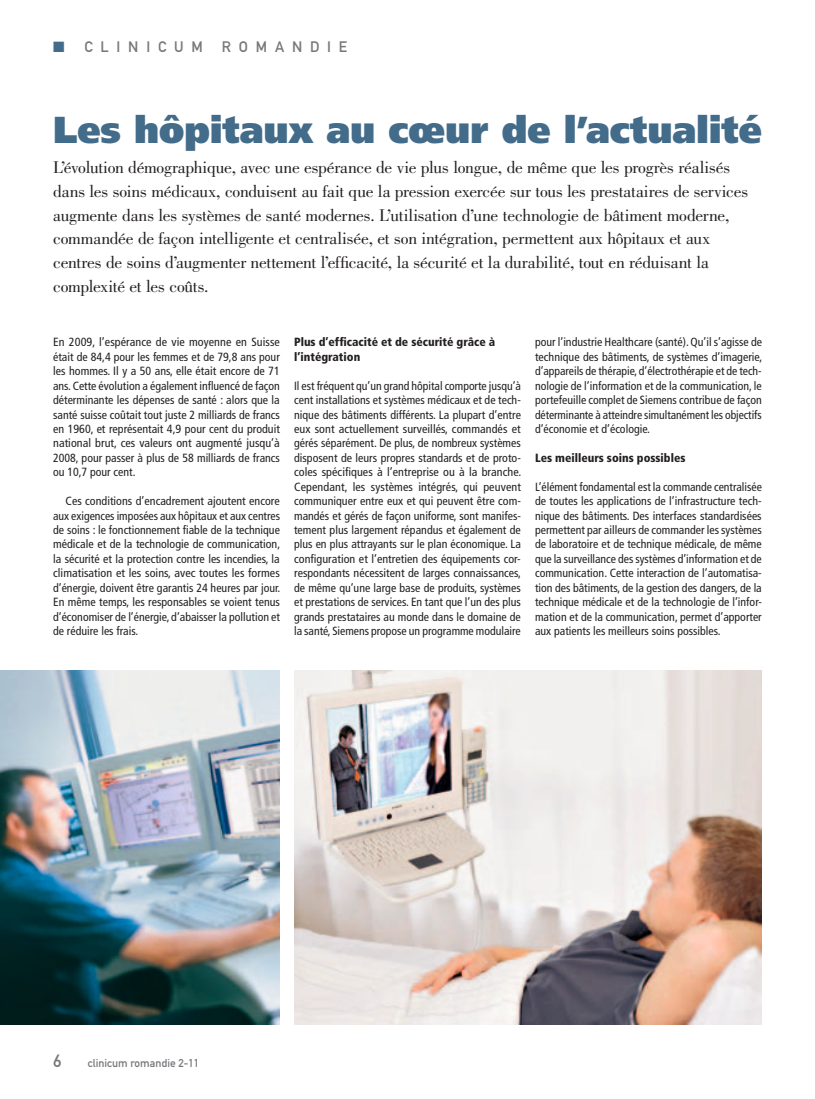
<style>
.page{position:relative;width:815px;height:1099px;background:#fff}
.page>*{position:absolute;margin:0;border:0;box-sizing:border-box;transform-origin:0 0}
.t1{font:900 37.5px "Frutiger LT Std";letter-spacing:-.005em;color:#436b8a}
.t2{font:17.5px/23.8px "Bodoni Std";letter-spacing:-.015em;color:#231f20}
.t3{font:17.5px "DIN Mittelschrift Std";color:#76787b}
.t4{font:15px "DIN Mittelschrift Std";letter-spacing:.52em;color:#76787b}
.t5{font:condensed 11.88px/14.4px "Frutiger LT Std";color:#231f20;text-align:justify}
.t6{font:900 condensed 11.88px/14.4px "Frutiger LT Std";color:#231f20}
.t7{font:11.25px "DIN Mittelschrift Std";color:#76787b}
.s1{color:#436b8a}
</style>
<div class="page">
<img style="left:294px;top:671px;width:468px;height:353px">
<img style="left:0;top:671px;width:280px;height:353px">
<p class="t4" style="left:53px;top:38px;width:151px"><span class="s1">■</span> clinicum</p>
<p class="t4" style="left:222px;top:38px;width:127px">romandie</p>
<h1 class="t1" style="left:53px;top:107px;width:710px">Les hôpitaux au cœur de l’actualité</h1>
<p class="t2" style="left:53px;top:156px;width:697px">L’évolution démographique, avec une espérance de vie plus longue, de même que les progrès réalisés dans les soins médicaux, conduisent au fait que la pression exercée sur tous les prestataires de services augmente dans les systèmes de santé modernes. L’utilisation d’une technologie de bâtiment moderne, commandée de façon intelligente et centralisée, et son intégration, permettent aux hôpitaux et aux centres de soins d’augmenter nettement l’efficacité, la sécurité et la durabilité, tout en réduisant la complexité et les coûts.</p>
<p class="t5" style="left:53px;top:335px;width:228px">En 2009, l’espérance de vie moyenne en Suisse était de 84,4 pour les femmes et de 79,8 ans pour les hommes. Il y a 50 ans, elle était encore de 71 ans. Cette évolution a également influencé de façon déterminante les dépenses de santé : alors que la santé suisse coûtait tout juste 2 milliards de francs en 1960, et représentait 4,9 pour cent du produit national brut, ces valeurs ont augmenté jusqu’à 2008, pour passer à plus de 58 milliards de francs ou 10,7 pour cent.</p>
<p class="t5" style="left:53px;top:494px;width:229px;text-indent:12px">Ces conditions d’encadrement ajoutent encore aux exigences imposées aux hôpitaux et aux centres de soins : le fonctionnement fiable de la technique médicale et de la technologie de communication, la sécurité et la protection contre les incendies, la climatisation et les soins, avec toutes les formes d’énergie, doivent être garantis 24 heures par jour.<br>En même temps, les responsables se voient tenus d’économiser de l’énergie, d’abaisser la pollution et de réduire les frais.</p>
<p class="t6" style="left:294px;top:335px;width:203px">Plus d’efficacité et de sécurité grâce à l’intégration</p>
<p class="t5" style="left:294px;top:378px;width:229px">Il est fréquent qu’un grand hôpital comporte jusqu’à cent installations et systèmes médicaux et de tech&shy;nique des bâtiments différents. La plupart d’entre eux sont actuellement surveillés, commandés et gérés séparément. De plus, de nombreux systèmes disposent de leurs propres standards et de proto&shy;coles spécifiques à l’entreprise ou à la branche.<br>Cependant, les systèmes intégrés, qui peuvent communiquer entre eux et qui peuvent être com&shy;mandés et gérés de façon uniforme, sont manifes&shy;tement plus largement répandus et également de plus en plus attrayants sur le plan économique. La configuration et l’entretien des équipements cor&shy;respondants nécessitent de larges connaissances, de même qu’une large base de produits, systèmes et prestations de services. En tant que l’un des plus grands prestataires au monde dans le domaine de la santé, Siemens propose un programme modulaire</p>
<p class="t5" style="left:535px;top:335px;width:229px">pour l’industrie Healthcare (santé). Qu’il s’agisse de technique des bâtiments, de systèmes d’imagerie, d’appareils de thérapie, d’électrothérapie et de tech&shy;nologie de l’information et de la communication, le portefeuille complet de Siemens contribue de façon déterminante à atteindre simultanément les objectifs d’économie et d’écologie.</p>
<p class="t6" style="left:535px;top:450px;width:152px">Les meilleurs soins possibles</p>
<p class="t5" style="left:535px;top:479px;width:228px">L’élément fondamental est la commande centralisée de toutes les applications de l’infrastructure tech&shy;nique des bâtiments. Des interfaces standardisées permettent par ailleurs de commander les systèmes de laboratoire et de technique médicale, de même que la surveillance des systèmes d’information et de communication. Cette interaction de l’automatisa&shy;tion des bâtiments, de la gestion des dangers, de la technique médicale et de la technologie de l’infor&shy;mation et de la communication, permet d’apporter aux patients les meilleurs soins possibles.</p>
<h2 class="t3" style="left:53px;top:1050px;width:10px">6</h2>
<p class="t7" style="left:88px;top:1056px;width:113px">clinicum romandie 2-11</p>
</div>
